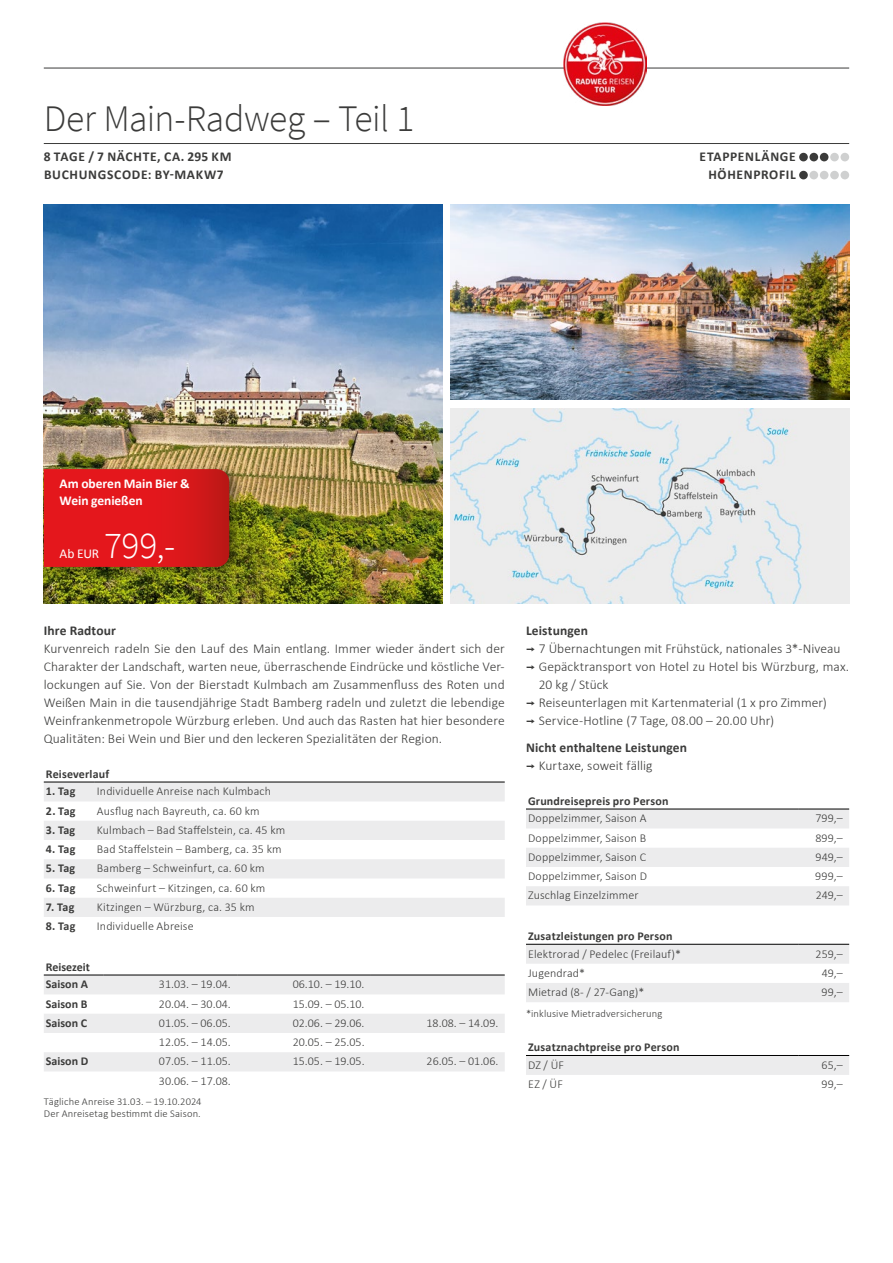
<style>
.page{position:relative;width:893px;height:1263px;background:#fff}
.page>*{position:absolute;margin:0;border:0;box-sizing:border-box;transform-origin:0 0}
.t1{font:300 37.5px "Source Sans Pro";letter-spacing:-.01em;color:#3b3b3a}
.t2{font:300 37.5px "Source Sans Pro";color:#fff}
.t3{font:300 13.5px/18px "Calibri";letter-spacing:.005em;color:#3b3b3a;text-align:justify}
.t4{font:700 13.5px/18px "Calibri";letter-spacing:.01em;color:#3b3b3a}
.t5{font:700 13.5px/18px "Calibri";letter-spacing:.05em;color:#3b3b3a}
.t6{font:700 13.5px/17.2px "Calibri";letter-spacing:-.005em;color:#fff}
.t7{font:13.5px "Calibri";color:#fff}
.t8{font:300 12px "Calibri";letter-spacing:.01em;color:#3b3b3a}
.t9{font:700 12px/17.7px "Calibri";letter-spacing:.015em;color:#3b3b3a}
.t10{font:300 10.5px/12px "Calibri";letter-spacing:.015em;color:#3b3b3a}
.s1{font-family:"Interstate";font-weight:400}
.s2{font-weight:300}
</style>
<div class="page">
<img style="left:44px;top:204px;width:398px;height:400px">
<img style="left:451px;top:204px;width:398px;height:196px">
<img style="left:451px;top:408px;width:398px;height:196px">
<div style="left:40px;top:463px;width:204px;height:116px;background:#000;opacity:.45"></div>
<svg style="left:44px;top:469px;width:185px;height:98px;background:#dc171b"></svg>
<hr style="left:44px;top:143px;width:805px;height:1px;background:#3b3b3a">
<hr style="left:44px;top:68px;width:805px;height:1px;background:#3b3b3a">
<div style="left:799px;top:153px;width:9px;height:8px;background:#3b3b3a;border-radius:50%"></div>
<div style="left:809px;top:153px;width:9px;height:8px;background:#3b3b3a;border-radius:50%"></div>
<div style="left:820px;top:153px;width:8px;height:8px;background:#3b3b3a;border-radius:50%"></div>
<div style="left:830px;top:153px;width:9px;height:8px;background:#cfd0d0;border-radius:50%"></div>
<div style="left:840px;top:153px;width:9px;height:8px;background:#cfd0d0;border-radius:50%"></div>
<div style="left:799px;top:171px;width:9px;height:8px;background:#3b3b3a;border-radius:50%"></div>
<div style="left:809px;top:171px;width:9px;height:8px;background:#cfd0d0;border-radius:50%"></div>
<div style="left:820px;top:171px;width:8px;height:8px;background:#cfd0d0;border-radius:50%"></div>
<div style="left:830px;top:171px;width:9px;height:8px;background:#cfd0d0;border-radius:50%"></div>
<div style="left:840px;top:171px;width:9px;height:8px;background:#cfd0d0;border-radius:50%"></div>
<img style="left:564px;top:23px;width:83px;height:83px">
<svg style="left:44px;top:783px;width:461px;height:134px;fill:#ececed"></svg>
<hr style="left:44px;top:782px;width:51px;height:1px;background:#000">
<hr style="left:95px;top:782px;width:410px;height:1px;background:#000">
<svg style="left:44px;top:976px;width:461px;height:95px"></svg>
<hr style="left:44px;top:975px;width:59px;height:1px;background:#000">
<hr style="left:103px;top:975px;width:134px;height:1px;background:#000">
<hr style="left:237px;top:975px;width:134px;height:1px;background:#000">
<hr style="left:371px;top:975px;width:134px;height:1px;background:#000">
<svg style="left:526px;top:810px;width:323px;height:95px"></svg>
<hr style="left:526px;top:809px;width:272px;height:1px;background:#000">
<hr style="left:798px;top:809px;width:51px;height:1px;background:#000">
<svg style="left:526px;top:945px;width:323px;height:57px"></svg>
<hr style="left:526px;top:944px;width:272px;height:1px;background:#000">
<hr style="left:798px;top:944px;width:51px;height:1px;background:#000">
<div style="left:526px;top:1056px;width:323px;height:19px;background:#ececed"></div>
<hr style="left:526px;top:1055px;width:272px;height:1px;background:#000">
<hr style="left:798px;top:1055px;width:51px;height:1px;background:#000">
<h1 class="t1" style="left:44px;top:96px;width:372px">Der Main-Radweg – Teil 1</h1>
<p class="t5" style="left:44px;top:147px;width:189px">8 TAGE / 7 NÄCHTE, CA. 295 KM<br>BUCHUNGSCODE: BY-MAKW7</p>
<p class="t5" style="left:700px;top:147px;width:98px;text-align:right">ETAPPENLÄNGE<br>HÖHENPROFIL</p>
<p class="t6" style="left:60px;top:474px;width:132px">Am oberen Main Bier &amp;<br>Wein genießen</p>
<h1 class="t2" style="left:104px;top:522px;width:73px">799,-</h1>
<p class="t7" style="left:60px;top:544px;width:41px">Ab EUR</p>
<p class="t4" style="left:44px;top:621px;width:74px">Ihre Radtour</p>
<p class="t3" style="left:44px;top:640px;width:462px">Kurvenreich radeln Sie den Lauf des Main entlang. Immer wieder ändert sich der Charakter der Landschaft, warten neue, überraschende Eindrücke und köstliche Ver&shy;lockungen auf Sie. Von der Bierstadt Kulmbach am Zusammenfluss des Roten und Weißen Main in die tausendjährige Stadt Bamberg radeln und zuletzt die lebendige Weinfrankenmetropole Würzburg erleben. Und auch das Rasten hat hier besondere Qualitäten: Bei Wein und Bier und den leckeren Spezialitäten der Region.</p>
<p class="t9" style="left:46px;top:764px;width:65px">Reiseverlauf</p>
<p class="t9" style="left:46px;top:782px;width:31px">1. Tag</p>
<p class="t8" style="left:97px;top:784px;width:176px">Individuelle Anreise nach Kulmbach</p>
<p class="t9" style="left:46px;top:801px;width:31px">2. Tag</p>
<p class="t8" style="left:97px;top:803px;width:164px">Ausflug nach Bayreuth, ca. 60 km</p>
<p class="t9" style="left:46px;top:821px;width:31px">3. Tag</p>
<p class="t8" style="left:97px;top:822px;width:190px">Kulmbach – Bad Staffelstein, ca. 45 km</p>
<p class="t9" style="left:46px;top:840px;width:31px">4. Tag</p>
<p class="t8" style="left:97px;top:842px;width:186px">Bad Staffelstein – Bamberg, ca. 35 km</p>
<p class="t9" style="left:46px;top:859px;width:31px">5. Tag</p>
<p class="t8" style="left:97px;top:861px;width:169px">Bamberg – Schweinfurt, ca. 60 km</p>
<p class="t9" style="left:46px;top:878px;width:31px">6. Tag</p>
<p class="t8" style="left:97px;top:880px;width:170px">Schweinfurt – Kitzingen, ca. 60 km</p>
<p class="t9" style="left:46px;top:898px;width:30px">7. Tag</p>
<p class="t8" style="left:97px;top:899px;width:159px">Kitzingen – Würzburg, ca. 35 km</p>
<p class="t9" style="left:46px;top:917px;width:31px">8. Tag</p>
<p class="t8" style="left:97px;top:919px;width:98px">Individuelle Abreise</p>
<p class="t9" style="left:46px;top:957px;width:45px">Reisezeit<br>Saison A</p>
<p class="t8" style="left:159px;top:977px;width:73px">31.03. – 19.04.</p>
<p class="t8" style="left:293px;top:977px;width:73px">06.10. – 19.10.</p>
<p class="t9" style="left:46px;top:994px;width:43px">Saison B</p>
<p class="t8" style="left:159px;top:996px;width:73px">20.04. – 30.04.</p>
<p class="t8" style="left:293px;top:996px;width:73px">15.09. – 05.10.</p>
<p class="t9" style="left:46px;top:1014px;width:43px">Saison C</p>
<p class="t8" style="left:159px;top:1015px;width:73px">01.05. – 06.05.</p>
<p class="t8" style="left:293px;top:1015px;width:73px">02.06. – 29.06.</p>
<p class="t8" style="left:427px;top:1015px;width:73px">18.08. – 14.09.</p>
<p class="t8" style="left:159px;top:1035px;width:73px">12.05. – 14.05.</p>
<p class="t8" style="left:293px;top:1035px;width:73px">20.05. – 25.05.</p>
<p class="t9" style="left:46px;top:1052px;width:44px">Saison D</p>
<p class="t8" style="left:159px;top:1054px;width:73px">07.05. – 11.05.</p>
<p class="t8" style="left:293px;top:1054px;width:73px">15.05. – 19.05.</p>
<p class="t8" style="left:427px;top:1054px;width:73px">26.05. – 01.06.</p>
<p class="t8" style="left:159px;top:1073px;width:73px">30.06. – 17.08.</p>
<p class="t10" style="left:44px;top:1096px;width:159px">Tägliche Anreise 31.03. – 19.10.2024<br>Der Anreisetag bestimmt die Saison.</p>
<p class="t4" style="left:526px;top:621px;width:64px">Leistungen</p>
<p class="t3" style="left:526px;top:640px;width:316px"><span class="s1">¬</span> 7 Übernachtungen mit Frühstück, nationales 3*-Niveau</p>
<p class="t3" style="left:526px;top:658px;width:325px"><span class="s1">¬</span> Gepäcktransport von Hotel zu Hotel bis Würzburg, max.</p>
<p class="t3" style="left:539px;top:676px;width:71px">20 kg / Stück</p>
<p class="t3" style="left:526px;top:694px;width:302px"><span class="s1">¬</span> Reiseunterlagen mit Kartenmaterial (1 x pro Zimmer)</p>
<p class="t3" style="left:526px;top:712px;width:250px"><span class="s1">¬</span> Service-Hotline (7 Tage, 08.00 – 20.00 Uhr)</p>
<p class="t4" style="left:526px;top:738px;width:163px">Nicht enthaltene Leistungen <span class="s1">¬</span> <span class="s2">Kurtaxe, soweit fällig</span></p>
<p class="t9" style="left:528px;top:791px;width:142px">Grundreisepreis pro Person</p>
<p class="t8" style="left:528px;top:811px;width:120px">Doppelzimmer, Saison A</p>
<p class="t8" style="left:815px;top:811px;width:29px">799,–</p>
<p class="t8" style="left:528px;top:830px;width:120px">Doppelzimmer, Saison B</p>
<p class="t8" style="left:815px;top:830px;width:29px">899,–</p>
<p class="t8" style="left:528px;top:849px;width:120px">Doppelzimmer, Saison C</p>
<p class="t8" style="left:815px;top:849px;width:29px">949,–</p>
<p class="t8" style="left:528px;top:869px;width:120px">Doppelzimmer, Saison D</p>
<p class="t8" style="left:815px;top:869px;width:29px">999,–</p>
<p class="t8" style="left:528px;top:888px;width:112px">Zuschlag Einzelzimmer</p>
<p class="t8" style="left:816px;top:888px;width:28px">249,–</p>
<p class="t9" style="left:528px;top:927px;width:146px">Zusatzleistungen pro Person</p>
<p class="t8" style="left:528px;top:946px;width:154px">Elektrorad / Pedelec (Freilauf)*</p>
<p class="t8" style="left:816px;top:946px;width:29px">259,–</p>
<p class="t8" style="left:528px;top:965px;width:58px">Jugendrad*</p>
<p class="t8" style="left:822px;top:965px;width:22px">49,–</p>
<p class="t8" style="left:528px;top:985px;width:118px">Mietrad (8- / 27-Gang)*</p>
<p class="t8" style="left:821px;top:985px;width:23px">99,–</p>
<p class="t10" style="left:526px;top:1007px;width:138px">*inklusive Mietradversicherung</p>
<p class="t9" style="left:528px;top:1038px;width:153px">Zusatznachtpreise pro Person</p>
<p class="t8" style="left:528px;top:1057px;width:37px">DZ / ÜF</p>
<p class="t8" style="left:821px;top:1057px;width:23px">65,–</p>
<p class="t8" style="left:528px;top:1077px;width:36px">EZ / ÜF</p>
<p class="t8" style="left:821px;top:1077px;width:23px">99,–</p>
</div>
